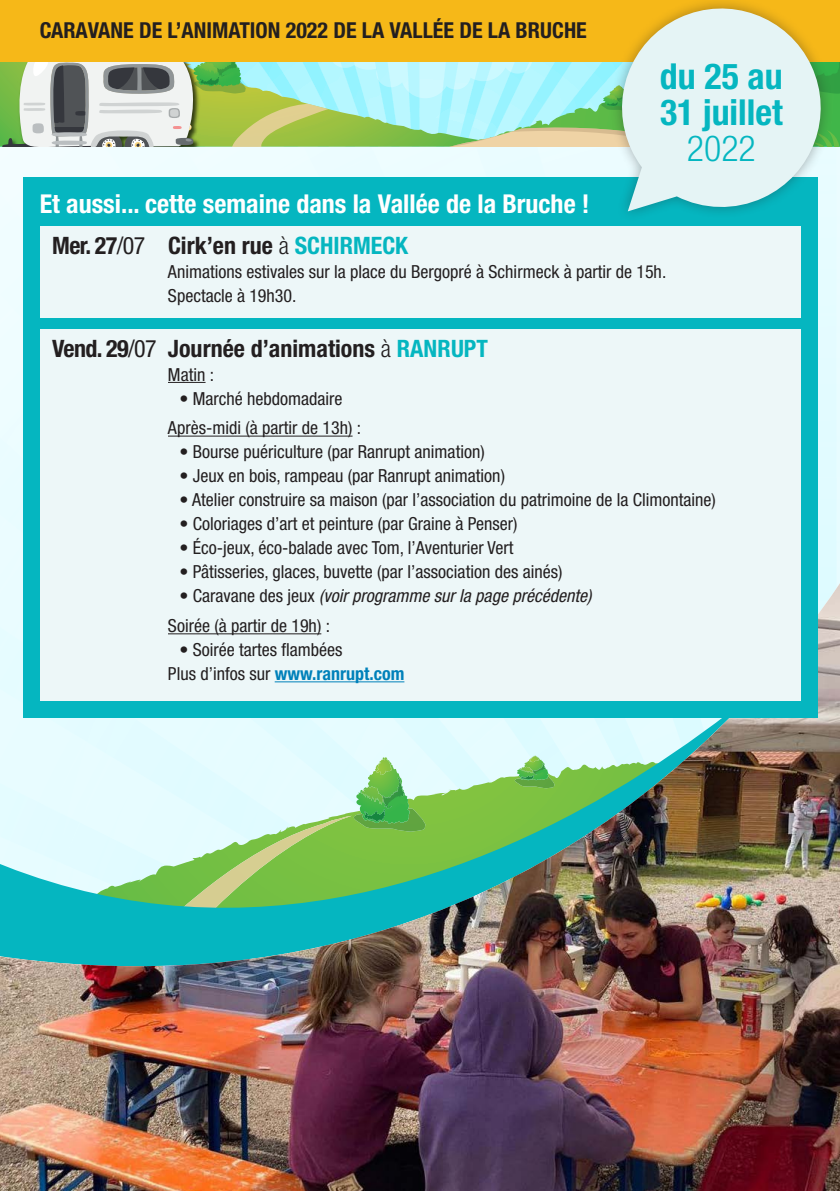
<style>
.page{position:relative;width:840px;height:1191px;background:#fff}
.page>*{position:absolute;margin:0;border:0;box-sizing:border-box;transform-origin:0 0}
.t1{font:700 condensed 35.8px/35.8px "Helvetica Neue LT Std";color:#05b6c0}
.t2{font:300 condensed 35.8px "Helvetica Neue LT Std";color:#05b6c0}
.t3{font:700 condensed 26px "Helvetica Neue LT Std";color:#fff}
.t4{font:700 condensed 24px "Helvetica Neue LT Std";color:#231f20}
.t5{font:700 condensed 22px "Helvetica Neue LT Std";color:#231f20}
.t6{font:condensed 18px/24px "Helvetica Neue LT Std";color:#231f20}
.s1{font-weight:400}
.s2{font-weight:300}
.s3{color:#05b6c0}
.s4{font-style:italic}
.s5{font-weight:700;color:#0081ba}
</style>
<div class="page">
<svg style="left:0;top:61px;width:839px;height:462px"></svg>
<img style="left:0;top:583px;width:839px;height:608px">
<div style="left:0;top:0;width:839px;height:61px;background:#f6b818"></div>
<div style="left:23px;top:177px;width:793px;height:540px;background:#05b6c0"></div>
<div style="left:610px;top:0;width:222px;height:222px;background:#231f20;opacity:.35"></div>
<svg style="left:608px;top:0;width:226px;height:211px;fill:#e5f4f5"></svg>
<div style="left:40px;top:226px;width:759px;height:91px;background:#edf7f8"></div>
<div style="left:40px;top:329px;width:759px;height:371px;background:#edf7f8"></div>
<hr style="left:168px;top:382px;width:37px;height:1px;background:#231f20">
<hr style="left:168px;top:435px;width:184px;height:1px;background:#231f20">
<hr style="left:168px;top:633px;width:153px;height:1px;background:#231f20">
<hr style="left:274px;top:681px;width:130px;height:1px;background:#0081ba">
<p class="t5" style="left:40px;top:17px;width:548px">Caravane de l’Animation 2022 de la Vallée de la Bruche</p>
<h2 class="t3" style="left:40px;top:188px;width:551px">Et aussi... cette semaine dans la Vallée de la Bruche !</h2>
<h1 class="t1" style="left:659px;top:58px;width:124px">du 25 au<br>31 juillet</h1>
<h1 class="t2" style="left:686px;top:128px;width:70px">2022</h1>
<h3 class="t4" style="left:52px;top:231px;width:357px">Mer. 27<span class="s1">/07</span> Cirk’en rue <span class="s2">à</span> <span class="s3">Schirmeck</span></h3>
<p class="t6" style="left:168px;top:259px;width:499px">Animations estivales sur la place du Bergopré à Schirmeck à partir de 15h.<br>Spectacle à 19h30.</p>
<h3 class="t4" style="left:52px;top:333px;width:437px">Vend. 29<span class="s1">/07</span> Journée d’animations <span class="s2">à</span> <span class="s3">Ranrupt</span></h3>
<p class="t6" style="left:168px;top:362px;width:48px">Matin :</p>
<p class="t6" style="left:168px;top:383px;width:195px;line-height:29.6px;text-align:center">• Marché hebdomadaire<br>Après-midi (à partir de 13h) :</p>
<p class="t6" style="left:179px;top:440px;width:307px">• Bourse puériculture (par Ranrupt animation)</p>
<p class="t6" style="left:179px;top:464px;width:327px">• Jeux en bois, rampeau (par Ranrupt animation)</p>
<p class="t6" style="left:179px;top:488px;width:538px">• Atelier construire sa maison (par l’association du patrimoine de la Climontaine)</p>
<p class="t6" style="left:179px;top:512px;width:339px">• Coloriages d’art et peinture (par Graine à Penser)</p>
<p class="t6" style="left:179px;top:536px;width:335px">• Éco-jeux, éco-balade avec Tom, l’Aventurier Vert</p>
<p class="t6" style="left:179px;top:560px;width:384px">• Pâtisseries, glaces, buvette (par l’association des ainés)</p>
<p class="t6" style="left:168px;top:581px;width:425px;line-height:29.6px;text-indent:11px">• Caravane des jeux <span class="s4">(voir programme sur la page précédente)<br></span>Soirée (à partir de 19h) :</p>
<p class="t6" style="left:168px;top:637px;width:238px;text-indent:11px">• Soirée tartes flambées<br>Plus d’infos sur <span class="s5">www.ranrupt.com</span></p>
</div>
